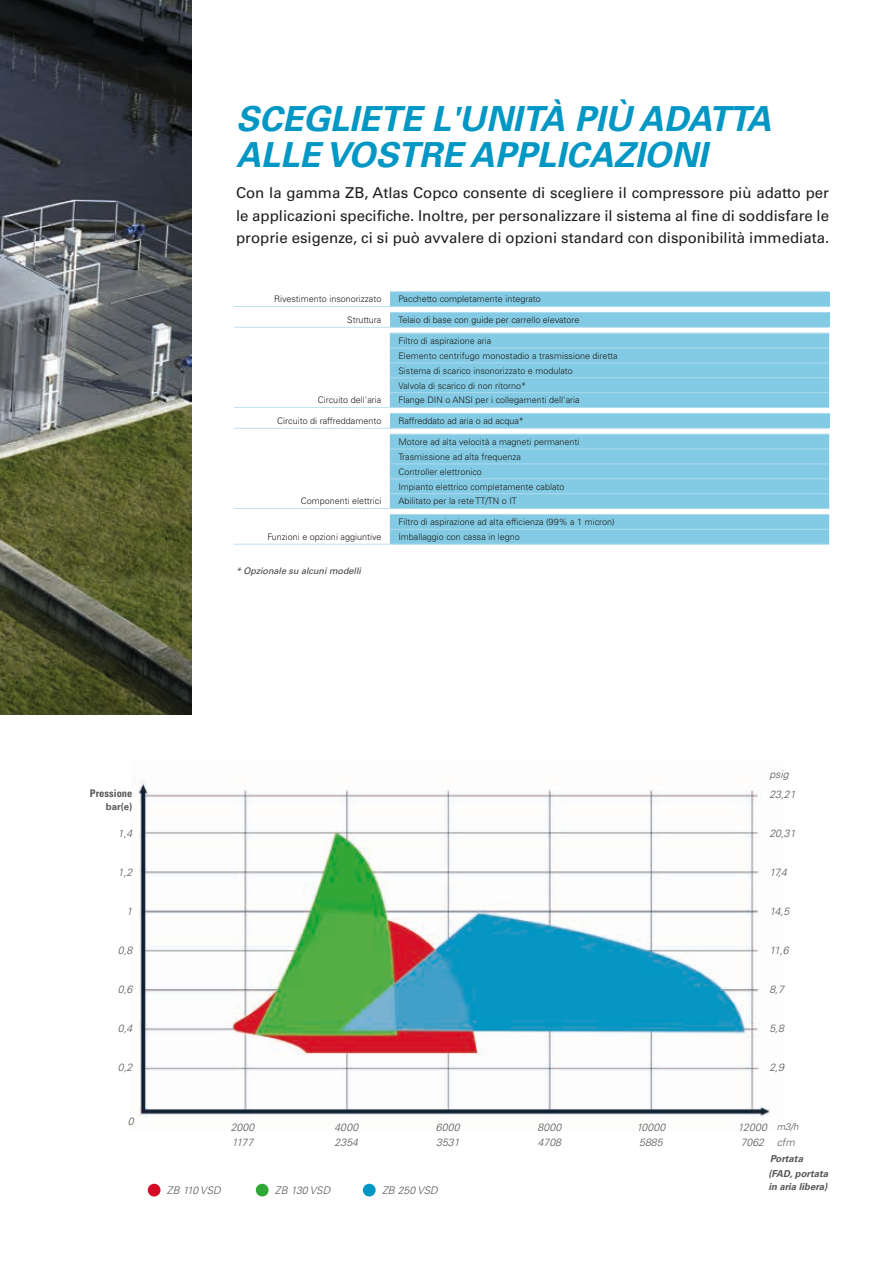
<style>
.page{position:relative;width:893px;height:1263px;background:#fff}
.page>*{position:absolute;margin:0;border:0;box-sizing:border-box;transform-origin:0 0}
.t1{font:italic 700 34.5px/36px "Univers LT Std";color:#0097c4}
.t2{font:15px/22.5px "Univers LT Std";color:#1d1d1b;text-align:justify}
.t3{font:italic 300 10.5px/15px "Univers LT Std";color:#575756}
.t4{font:700 condensed 10.5px "Univers LT Std";color:#575756}
.t5{font:italic 700 9.6px/15.3px "Univers LT Std";color:#575756}
.t6{font:700 9.6px "Univers LT Std";color:#575756}
.t7{font:italic 300 9.6px "Univers LT Std";color:#575756}
.t8{font:300 9px/14.9px "Univers LT Std";color:#1d1d1b}
.t9{font:italic 9px "Univers LT Std";color:#3d3d3c}
</style>
<div class="page">
<img style="left:0;top:0;width:191px;height:714px">
<div style="left:390px;top:334px;width:439px;height:73px;background:#83cbe4"></div>
<hr style="left:234px;top:407px;width:156px;height:1px;background:#bce1f1">
<hr style="left:390px;top:333px;width:439px;height:1px;background:#aedbee">
<hr style="left:390px;top:348px;width:439px;height:1px;background:#aedbee">
<hr style="left:390px;top:407px;width:439px;height:1px;background:#aedbee">
<hr style="left:390px;top:362px;width:439px;height:1px;background:#aedbee">
<hr style="left:390px;top:377px;width:439px;height:1px;background:#aedbee">
<hr style="left:390px;top:392px;width:439px;height:1px;background:#aedbee">
<hr style="left:234px;top:508px;width:156px;height:1px;background:#bce1f1">
<svg style="left:390px;top:434px;width:439px;height:110px;background:#8bcee5"></svg>
<hr style="left:234px;top:544px;width:156px;height:1px;background:#bce1f1">
<hr style="left:390px;top:514px;width:439px;height:1px;background:#aedbee">
<hr style="left:390px;top:529px;width:439px;height:1px;background:#aedbee">
<hr style="left:390px;top:544px;width:439px;height:1px;background:#aedbee">
<div style="left:390px;top:292px;width:439px;height:15px;background:#83cbe4"></div>
<hr style="left:390px;top:291px;width:439px;height:1px;background:#aedbee">
<hr style="left:390px;top:306px;width:439px;height:1px;background:#aedbee">
<hr style="left:234px;top:306px;width:156px;height:1px;background:#bce1f1">
<div style="left:390px;top:312px;width:439px;height:15px;background:#83cbe4"></div>
<hr style="left:390px;top:312px;width:439px;height:1px;background:#aedbee">
<hr style="left:390px;top:327px;width:439px;height:1px;background:#aedbee">
<hr style="left:234px;top:327px;width:156px;height:1px;background:#bce1f1">
<div style="left:390px;top:413px;width:439px;height:15px;background:#83cbe4"></div>
<hr style="left:390px;top:413px;width:439px;height:1px;background:#aedbee">
<hr style="left:390px;top:428px;width:439px;height:1px;background:#aedbee">
<hr style="left:234px;top:428px;width:156px;height:1px;background:#bce1f1">
<img style="left:131px;top:778px;width:639px;height:340px">
<div style="left:148px;top:1184px;width:13px;height:12px;background:#d70a26;border-radius:50%"></div>
<div style="left:363px;top:1184px;width:13px;height:12px;background:#0097c4;border-radius:50%"></div>
<div style="left:256px;top:1184px;width:13px;height:12px;background:#2fa836;border-radius:50%"></div>
<h1 class="t1" style="left:236px;top:102px;width:537px">SCEGLIETE L'UNITÀ PIÙ ADATTA<br>ALLE VOSTRE APPLICAZIONI</h1>
<p class="t2" style="left:236px;top:182px;width:595px">Con la gamma ZB, Atlas Copco consente di scegliere il compressore più adatto per le applicazioni specifiche. Inoltre, per personalizzare il sistema al fine di soddisfare le proprie esigenze, ci si può avvalere di opzioni standard con disponibilità immediata.</p>
<p class="t8" style="left:274px;top:292px;width:109px">Rivestimento insonorizzato</p>
<p class="t8" style="left:398px;top:292px;width:144px">Pacchetto completamente integrato</p>
<p class="t8" style="left:347px;top:312px;width:36px">Struttura</p>
<p class="t8" style="left:398px;top:312px;width:183px">Telaio di base con guide per carrello elevatore</p>
<p class="t8" style="left:318px;top:393px;width:65px">Circuito dell'aria</p>
<p class="t8" style="left:398px;top:333px;width:221px">Filtro di aspirazione aria<br>Elemento centrifugo monostadio a trasmissione diretta Sistema di scarico insonorizzato e modulato<br>Valvola di scarico di non ritorno*<br>Flange DIN o ANSI per i collegamenti dell'aria</p>
<p class="t8" style="left:277px;top:413px;width:106px">Circuito di raffreddamento</p>
<p class="t8" style="left:398px;top:413px;width:127px">Raffreddato ad aria o ad acqua*</p>
<p class="t4" style="left:90px;top:787px;width:44px">Pressione</p>
<p class="t6" style="left:106px;top:801px;width:28px">bar(e)</p>
<p class="t3" style="left:118px;top:826px;width:16px">1,4</p>
<p class="t3" style="left:118px;top:865px;width:16px">1,2</p>
<p class="t8" style="left:301px;top:494px;width:82px">Componenti elettrici</p>
<p class="t8" style="left:267px;top:529px;width:115px">Funzioni e opzioni aggiuntive</p>
<p class="t9" style="left:236px;top:565px;width:127px">* Opzionale su alcuni modelli</p>
<p class="t8" style="left:398px;top:434px;width:183px">Motore ad alta velocità a magneti permanenti Trasmissione ad alta frequenza<br>Controller elettronico<br>Impianto elettrico completamente cablato Abilitato per la rete TT/TN o IT</p>
<p class="t8" style="left:398px;top:514px;width:218px">Filtro di aspirazione ad alta efficienza (99% a 1 micron)<br>Imballaggio con cassa in legno</p>
<p class="t3" style="left:769px;top:767px;width:21px">psig</p>
<p class="t3" style="left:769px;top:787px;width:28px">23,21</p>
<p class="t3" style="left:769px;top:826px;width:28px">20,31</p>
<p class="t3" style="left:769px;top:865px;width:19px">17,4</p>
<p class="t3" style="left:127px;top:904px;width:7px">1</p>
<p class="t3" style="left:769px;top:904px;width:21px">14,5</p>
<p class="t3" style="left:118px;top:943px;width:16px">0,8</p>
<p class="t3" style="left:769px;top:943px;width:21px">11,6</p>
<p class="t3" style="left:118px;top:982px;width:16px">0,6</p>
<p class="t3" style="left:769px;top:982px;width:16px">8,7</p>
<p class="t3" style="left:118px;top:1021px;width:16px">0,4</p>
<p class="t3" style="left:769px;top:1021px;width:16px">5,8</p>
<p class="t3" style="left:118px;top:1060px;width:16px">0,2</p>
<p class="t3" style="left:769px;top:1060px;width:16px">2,9</p>
<p class="t3" style="left:128px;top:1113px;width:7px">0</p>
<p class="t7" style="left:777px;top:1121px;width:23px">m3/h</p>
<p class="t5" style="left:768px;top:1151px;width:61px">Portata<br>(FAD, portata</p>
<p class="t5" style="left:768px;top:1179px;width:61px">in aria libera)</p>
<p class="t3" style="left:334px;top:1120px;width:25px">4000<br>2354</p>
<p class="t3" style="left:436px;top:1120px;width:25px">6000<br>3531</p>
<p class="t3" style="left:537px;top:1120px;width:25px">8000<br>4708</p>
<p class="t3" style="left:636px;top:1120px;width:31px">10000<br>5885</p>
<p class="t3" style="left:738px;top:1120px;width:31px">12000<br>7062</p>
<p class="t3" style="left:231px;top:1120px;width:25px">2000<br>1177</p>
<p class="t3" style="left:777px;top:1135px;width:20px">cfm</p>
<p class="t3" style="left:167px;top:1183px;width:55px">ZB 110 VSD</p>
<p class="t3" style="left:275px;top:1183px;width:57px">ZB 130 VSD</p>
<p class="t3" style="left:382px;top:1183px;width:57px">ZB 250 VSD</p>
</div>
